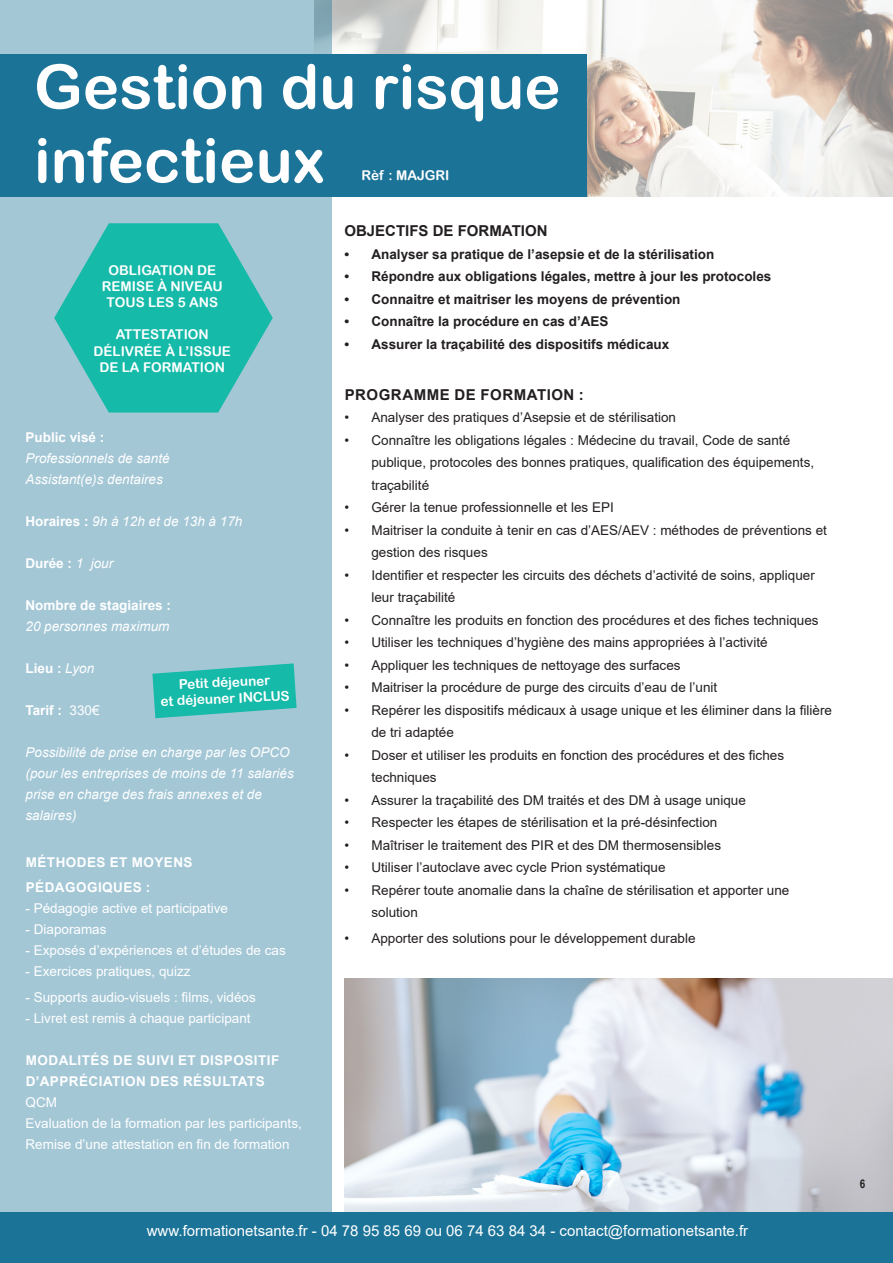
<style>
.page{position:relative;width:893px;height:1263px;background:#fff}
.page>*{position:absolute;margin:0;border:0;box-sizing:border-box;transform-origin:0 0}
.Tiitre_page_formatio{font:61.5px/73.8px "Arial Rounded MT Bold";color:#fff}
.t1{font:15px "Arial";color:#fff}
.OBJETIF_FORMATION{font:700 15px "Arial";letter-spacing:.035em;color:#231f20}
.OBJETIF_FORMATION-2{font:700 15px "Arial";color:#231f20}
.t2{font:13.5px/22.5px "Arial";color:#231f20}
.texte_moyens_pedago{font:13.5px "Arial";color:#fff}
.t3{font:700 13.5px "Arial";color:#231f20}
.texte_moyens_pedago-2{font:italic 13.5px/21px "Arial";color:#fff}
.Public_horaire_1{font:italic 13.5px "Arial";color:#fff}
.obligation_remise_à{font:13.5px/16.2px "Arial Rounded MT Bold";color:#fff;text-align:center}
.Public_horaire_1-2{font:700 13.5px "Arial";color:#fff}
.texte_moyens_pedago-3{font:700 13.5px/21px "Arial";letter-spacing:.035em;color:#fff}
.OBJETIF_FORMATION-3{font:700 13.5px/25.5px "Arial";letter-spacing:.035em;color:#fff}
.dej_offert{font:13.5px "Arial Rounded MT Bold";color:#fff}
.Tiitre_page_formatio-2{font:13.5px "Arial Rounded MT Bold";color:#fff}
.TITRE_COUV{font:700 12px "Arial Narrow";color:#231f20}
.s1{font-weight:700;font-style:normal}
.s2{font-weight:400;font-style:italic}
.s3{font-weight:400}
</style>
<div class="page">
<img style="left:332px;top:0;width:561px;height:196px">
<img style="left:344px;top:978px;width:549px;height:234px">
<div style="left:0;top:0;width:332px;height:1263px;background:#a4c7d6"></div>
<div style="left:0;top:54px;width:587px;height:142px;background:#1b7398"></div>
<svg style="left:54px;top:223px;width:219px;height:189px"></svg>
<svg style="left:152px;top:663px;width:145px;height:55px"></svg>
<div style="left:0;top:1212px;width:893px;height:51px;background:#1b7398"></div>
<p class="Tiitre_page_formatio" style="left:34px;top:49px;width:528px">Gestion du risque infectieux</p>
<p class="Tiitre_page_formatio-2" style="left:361px;top:167px;width:90px">Rèf : MAJGRI</p>
<p class="obligation_remise_à" style="left:102px;top:262px;width:122px">OBLIGATION DE<br>REMISE À NIVEAU</p>
<p class="obligation_remise_à" style="left:107px;top:294px;width:113px">TOUS LES 5 ANS</p>
<p class="obligation_remise_à" style="left:94px;top:326px;width:139px">ATTESTATION<br>DÉLIVRÉE À L’ISSUE<br>DE LA FORMATION</p>
<p class="Public_horaire_1-2" style="left:26px;top:428px;width:80px">Public visé :</p>
<p class="Public_horaire_1" style="left:26px;top:450px;width:146px">Professionnels de santé</p>
<p class="Public_horaire_1" style="left:26px;top:471px;width:139px">Assistant(e)s dentaires</p>
<p class="Public_horaire_1" style="left:26px;top:513px;width:218px"><span class="s1">Horaires :</span> 9h à 12h et de 13h à 17h</p>
<p class="Public_horaire_1-2" style="left:26px;top:554px;width:89px">Durée : <span class="s2">1 jour</span></p>
<p class="Public_horaire_1-2" style="left:26px;top:596px;width:147px">Nombre de stagiaires :</p>
<p class="Public_horaire_1" style="left:26px;top:618px;width:146px">20 personnes maximum</p>
<p class="Public_horaire_1-2" style="left:26px;top:659px;width:70px">Lieu : <span class="s2">Lyon</span></p>
<p class="Public_horaire_1-2" style="left:26px;top:701px;width:76px">Tarif : <span class="s3">330€</span></p>
<p class="texte_moyens_pedago-2" style="left:26px;top:742px;width:270px">Possibilité de prise en charge par les OPCO (pour les entreprises de moins de 11 salariés prise en charge des frais annexes et de salaires)</p>
<p class="OBJETIF_FORMATION-3" style="left:26px;top:849px;width:168px">MÉTHODES ET MOYENS<br>PÉDAGOGIQUES :</p>
<p class="texte_moyens_pedago" style="left:26px;top:899px;width:204px">- Pédagogie active et participative</p>
<p class="texte_moyens_pedago" style="left:26px;top:920px;width:83px">- Diaporamas</p>
<p class="texte_moyens_pedago" style="left:26px;top:941px;width:262px">- Exposés d’expériences et d’études de cas</p>
<p class="texte_moyens_pedago" style="left:26px;top:962px;width:167px">- Exercices pratiques, quizz</p>
<p class="texte_moyens_pedago" style="left:26px;top:988px;width:232px">- Supports audio-visuels : films, vidéos</p>
<p class="texte_moyens_pedago" style="left:26px;top:1009px;width:227px">- Livret est remis à chaque participant</p>
<p class="texte_moyens_pedago-3" style="left:26px;top:1050px;width:255px">MODALITÉS DE SUIVI ET DISPOSITIF<br>D’APPRÉCIATION DES RÉSULTATS</p>
<p class="texte_moyens_pedago" style="left:26px;top:1093px;width:33px">QCM</p>
<p class="texte_moyens_pedago" style="left:26px;top:1114px;width:278px">Evaluation de la formation par les participants,</p>
<p class="texte_moyens_pedago" style="left:26px;top:1135px;width:266px">Remise d’une attestation en fin de formation</p>
<p class="dej_offert" style="left:178px;top:676px;width:93px;rotate:-3deg">Petit déjeuner</p>
<p class="dej_offert" style="left:160px;top:694px;width:131px;rotate:-3deg">et déjeuner INCLUS</p>
<p class="OBJETIF_FORMATION-2" style="left:344px;top:220px;width:205px">OBJECTIFS DE FORMATION</p>
<p class="t3" style="left:344px;top:245px;width:371px">• Analyser sa pratique de l’asepsie et de la stérilisation</p>
<p class="t3" style="left:344px;top:267px;width:428px">• Répondre aux obligations légales, mettre à jour les protocoles</p>
<p class="t3" style="left:344px;top:290px;width:338px">• Connaitre et maitriser les moyens de prévention</p>
<p class="t3" style="left:344px;top:312px;width:266px">• Connaître la procédure en cas d’AES</p>
<p class="t3" style="left:344px;top:335px;width:326px">• Assurer la traçabilité des dispositifs médicaux</p>
<p class="OBJETIF_FORMATION" style="left:345px;top:384px;width:241px">PROGRAMME DE FORMATION :</p>
<p class="t2" style="left:344px;top:406px;width:333px">• Analyser des pratiques d’Asepsie et de stérilisation</p>
<p class="t2" style="left:371px;top:429px;width:444px;text-indent:-27px">• Connaître les obligations légales : Médecine du travail, Code de santé publique, protocoles des bonnes pratiques, qualification des équipements, traçabilité</p>
<p class="t2" style="left:344px;top:496px;width:271px">• Gérer la tenue professionnelle et les EPI</p>
<p class="t2" style="left:371px;top:519px;width:457px;text-indent:-27px">• Maitriser la conduite à tenir en cas d’AES/AEV : méthodes de préventions et gestion des risques</p>
<p class="t2" style="left:371px;top:564px;width:445px;text-indent:-27px">• Identifier et respecter les circuits des déchets d’activité de soins, appliquer leur traçabilité</p>
<p class="t2" style="left:344px;top:609px;width:476px">• Connaître les produits en fonction des procédures et des fiches techniques</p>
<p class="t2" style="left:344px;top:631px;width:425px">• Utiliser les techniques d’hygiène des mains appropriées à l’activité</p>
<p class="t2" style="left:344px;top:654px;width:338px">• Appliquer les techniques de nettoyage des surfaces</p>
<p class="t2" style="left:344px;top:676px;width:374px">• Maitriser la procédure de purge des circuits d’eau de l’unit</p>
<p class="t2" style="left:371px;top:699px;width:462px;text-indent:-27px">• Repérer les dispositifs médicaux à usage unique et les éliminer dans la filière de tri adaptée</p>
<p class="t2" style="left:371px;top:744px;width:414px;text-indent:-27px">• Doser et utiliser les produits en fonction des procédures et des fiches techniques</p>
<p class="t2" style="left:344px;top:789px;width:403px">• Assurer la traçabilité des DM traités et des DM à usage unique</p>
<p class="t2" style="left:344px;top:811px;width:374px">• Respecter les étapes de stérilisation et la pré-désinfection</p>
<p class="t2" style="left:344px;top:834px;width:378px">• Maîtriser le traitement des PIR et des DM thermosensibles</p>
<p class="t2" style="left:344px;top:856px;width:323px">• Utiliser l’autoclave avec cycle Prion systématique</p>
<p class="t2" style="left:371px;top:879px;width:419px;text-indent:-27px">• Repérer toute anomalie dans la chaîne de stérilisation et apporter une solution</p>
<p class="t2" style="left:344px;top:927px;width:353px">• Apporter des solutions pour le développement durable</p>
<p class="t1" style="left:147px;top:1220px;width:603px">www.formationetsante.fr - 04 78 95 85 69 ou 06 74 63 84 34 - contact@formationetsante.fr</p>
<p class="TITRE_COUV" style="left:860px;top:1174px;width:7px">6</p>
</div>
